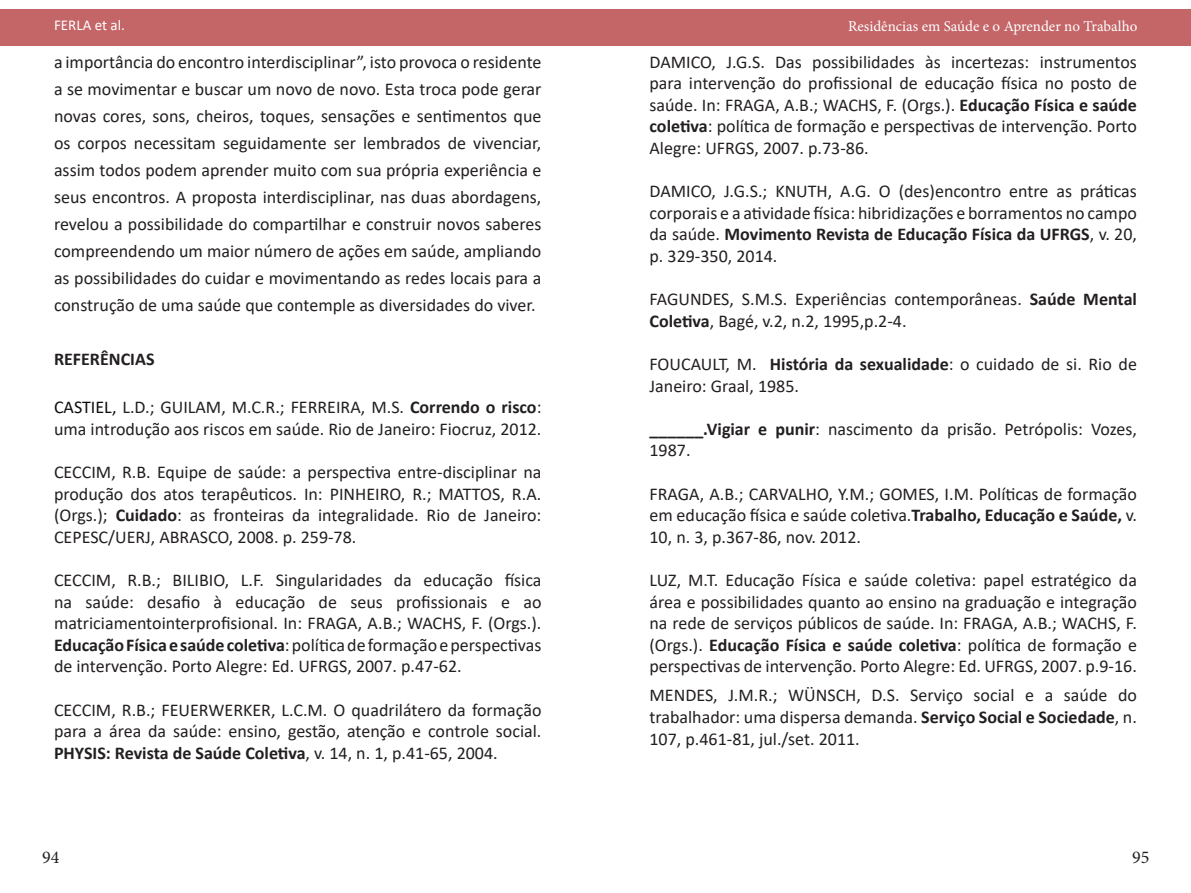
<style>
.page{position:relative;width:1191px;height:893px;background:#fff}
.page>*{position:absolute;margin:0;border:0;box-sizing:border-box;transform-origin:0 0}
.t1{font:18px/21.6px "Calibri";color:#231f20;text-align:justify}
.t2{font:700 18px "Calibri";color:#231f20}
.t3{font:18px "Minion Pro";color:#231f20}
.t4{font:15px "Minion Pro";color:#fff}
.t5{font:15px "Calibri";color:#fff}
.s1{color:#0b0c0b}
.s2{font-weight:700}
</style>
<div class="page">
<div style="left:0;top:10px;width:1191px;height:36px;background:#c46567"></div>
<p class="t5" style="left:54px;top:15px;width:72px">FERLA et al.</p>
<p class="t4" style="left:848px;top:16px;width:291px">Residências em Saúde e o Aprender no Trabalho</p>
<p class="t1" style="left:54px;top:48px;width:489px;line-height:27px">a importância do encontro interdisciplinar”, isto provoca o residente a se movimentar e buscar um novo de novo. Esta troca pode gerar novas cores, sons, cheiros, toques, sensações e sentimentos que os corpos necessitam seguidamente ser lembrados de vivenciar, assim todos podem aprender muito com sua própria experiência e seus encontros. A proposta interdisciplinar, nas duas abordagens, revelou a possibilidade do compartilhar e construir novos saberes compreendendo um maior número de ações em saúde, ampliando as possibilidades do cuidar e movimentando as redes locais para a construção de uma saúde que contemple as diversidades do viver.</p>
<p class="t2" style="left:54px;top:346px;width:102px">REFERÊNCIAS</p>
<p class="t1" style="left:54px;top:396px;width:489px"><span class="s1">CASTIEL,</span> L.D.; GUILAM, M.C.R.; FERREIRA, M.S. <span class="s2">Correndo o risco</span>: uma introdução aos riscos em saúde. Rio de Janeiro: Fiocruz, 2012.</p>
<p class="t1" style="left:54px;top:461px;width:489px">CECCIM, R.B. Equipe de saúde: a perspectiva entre-disciplinar na produção dos atos terapêuticos. In: PINHEIRO, R.; MATTOS, R.A. (Orgs.); <span class="s2">Cuidado</span>: as fronteiras da integralidade. Rio de Janeiro:<br>CEPESC/UERJ, ABRASCO, 2008. p. 259-78.</p>
<p class="t1" style="left:54px;top:569px;width:489px">CECCIM, R.B.; BILIBIO, L.F. Singularidades da educação física na saúde: desafio à educação de seus profissionais e ao matriciamentointerprofisional. In: FRAGA, A.B.; WACHS, F. (Orgs.).<br><span class="s2">Educação Física e saúde coletiva</span>: política de formação e perspectivas de intervenção. Porto Alegre: Ed. UFRGS, 2007. p.47-62.</p>
<p class="t1" style="left:54px;top:698px;width:489px">CECCIM, R.B.; FEUERWERKER, L.C.M. O quadrilátero da formação para a área da saúde: ensino, gestão, atenção e controle social.<br><span class="s2">PHYSIS: Revista de Saúde Coletiva</span>, v. 14, n. 1, p.41-65, 2004.</p>
<p class="t1" style="left:649px;top:50px;width:489px">DAMICO, J.G.S. Das possibilidades às incertezas: instrumentos para intervenção do profissional de educação física no posto de saúde. In: FRAGA, A.B.; WACHS, F. (Orgs.). <span class="s2">Educação Física e saúde coletiva</span>: política de formação e perspectivas de intervenção. Porto Alegre: UFRGS, 2007. p.73-86.</p>
<p class="t1" style="left:649px;top:180px;width:489px">DAMICO, J.G.S.; KNUTH, A.G. O (des)encontro entre as práticas corporais e a atividade física: hibridizações e borramentos no campo da saúde. <span class="s2">Movimento Revista de Educação Física da UFRGS</span>, v. 20, p. 329-350, 2014.</p>
<p class="t1" style="left:649px;top:288px;width:489px">FAGUNDES, S.M.S. Experiências contemporâneas. <span class="s2">Saúde Mental<br>Coletiva</span>, Bagé, v.2, n.2, 1995,p.2-4.</p>
<p class="t1" style="left:649px;top:353px;width:489px">FOUCAULT, M. <span class="s2">História da sexualidade</span>: o cuidado de si. Rio de<br>Janeiro: Graal, 1985.</p>
<p class="t1" style="left:649px;top:417px;width:489px"><span class="s2">______.Vigiar e punir</span>: nascimento da prisão. Petrópolis: Vozes,<br>1987.</p>
<p class="t1" style="left:649px;top:482px;width:489px">FRAGA, A.B.; CARVALHO, Y.M.; GOMES, I.M. Políticas de formação em educação física e saúde coletiva.<span class="s2">Trabalho, Educação e Saúde,</span> v.<br>10, n. 3, p.367-86, nov. 2012.</p>
<p class="t1" style="left:649px;top:569px;width:489px">LUZ, M.T. Educação Física e saúde coletiva: papel estratégico da área e possibilidades quanto ao ensino na graduação e integração na rede de serviços públicos de saúde. In: FRAGA, A.B.; WACHS, F. (Orgs.). <span class="s2">Educação Física e saúde coletiva</span>: política de formação e perspectivas de intervenção. Porto Alegre: Ed. UFRGS, 2007. p.9-16.</p>
<p class="t1" style="left:649px;top:684px;width:489px">MENDES, J.M.R.; WÜNSCH, D.S. Serviço social e a saúde do trabalhador: uma dispersa demanda. <span class="s2">Serviço Social e Sociedade</span>, n.<br>107, p.461-81, jul./set. 2011.</p>
<p class="t3" style="left:42px;top:845px;width:19px">94</p>
<p class="t3" style="left:1132px;top:845px;width:19px">95</p>
</div>
